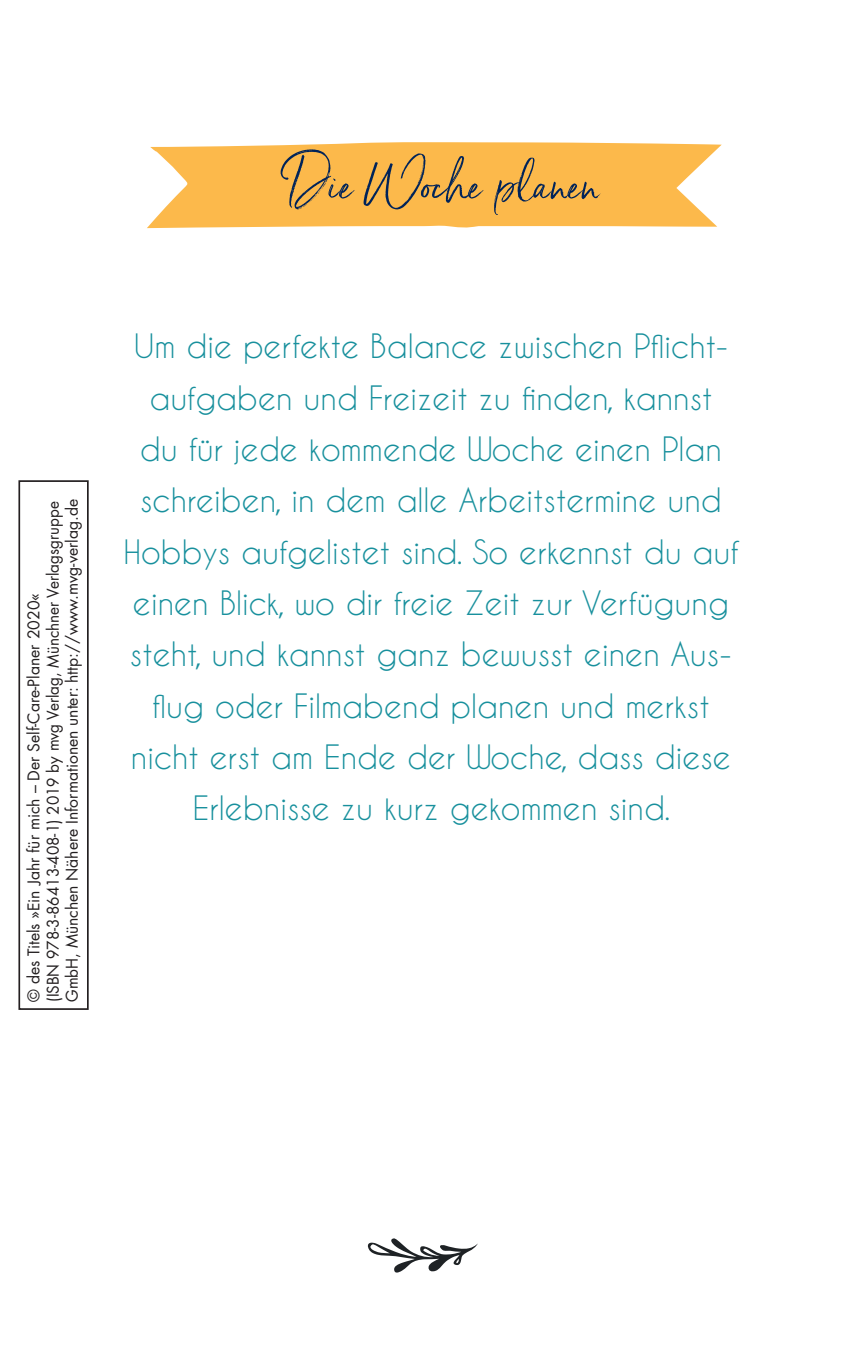
<style>
.page{position:relative;width:862px;height:1372px;background:#fff}
.page>*{position:absolute;margin:0;border:0;box-sizing:border-box;transform-origin:0 0}
.t1{font:54.68px "Serendipity";color:#002359}
.t2{font:31.5px/51.3px "Caviar Dreams";color:#18909d;text-align:center}
.t3{font:15.75px/19.1px "Futura LT Pro";color:#231f20}
</style>
<div class="page">
<svg style="left:367px;top:1238px;width:110px;height:35px"></svg>
<svg style="left:147px;top:142px;width:574px;height:86px;background:#fcc05f"></svg>
<div style="left:18px;top:480px;width:71px;height:529px;border:2px solid #231f20"></div>
<p class="t1" style="left:280px;top:149px;width:319px">Die Woche planen</p>
<p class="t3" style="left:24px;top:1001px;width:504px;rotate:-90deg">© des Titels »Ein Jahr für mich – Der Self-Care-Planer 2020«<br>(ISBN 978-3-86413-408-1) 2019 by mvg Verlag, Münchner Verlagsgruppe<br>GmbH, München Nähere Informationen unter: http://www.mvg-verlag.de</p>
<p class="t2" style="left:123px;top:320px;width:616px">Um die perfekte Balance zwischen Pflicht&shy;aufgaben und Freizeit zu finden, kannst<br>du für jede kommende Woche einen Plan schreiben, in dem alle Arbeitstermine und Hobbys aufgelistet sind. So erkennst du auf einen Blick, wo dir freie Zeit zur Verfügung steht, und kannst ganz bewusst einen Aus&shy;flug oder Filmabend planen und merkst nicht erst am Ende der Woche, dass diese Erlebnisse zu kurz gekommen sind.</p>
</div>
